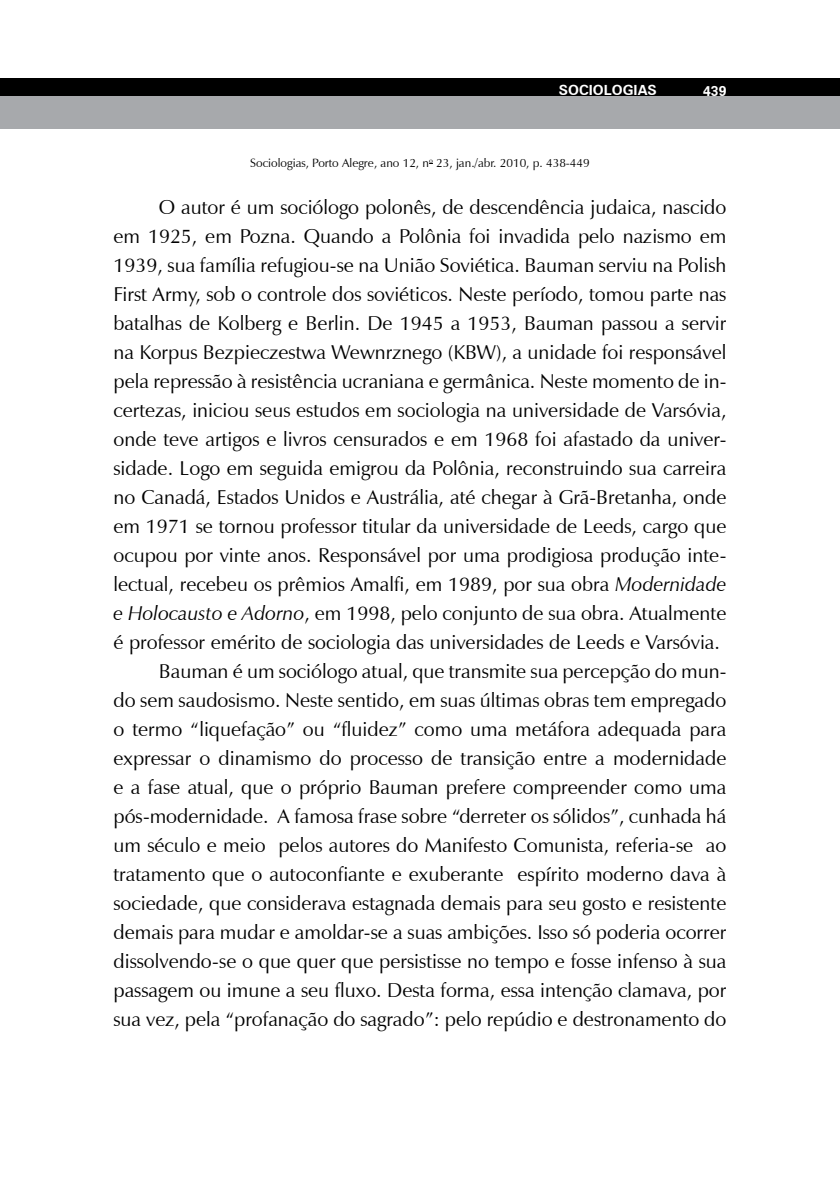
<style>
.page{position:relative;width:840px;height:1191px;background:#fff}
.page>*{position:absolute;margin:0;border:0;box-sizing:border-box;transform-origin:0 0}
.t1{font:20px "Zapf Humanist 601 BT";color:#000}
.t2{font:700 14px "Zurich BT";color:#fff}
.t3{font:12px "Zapf Humanist 601 BT";color:#000}
.s1{font-style:italic}
</style>
<div class="page">
<div style="left:0;top:78px;width:839px;height:20px;background:#000"></div>
<div style="left:0;top:97px;width:839px;height:32px;background:#a7a9ac"></div>
<p class="t2" style="left:558px;top:82px;width:99px">SOCIOLOGIAS</p>
<p class="t2" style="left:702px;top:82px;width:25px">439</p>
<p class="t3" style="left:250px;top:155px;width:341px">Sociologias, Porto Alegre, ano 12, n<sup>o</sup> 23, jan./abr. 2010, p. 438-449</p>
<p class="t1" style="left:159px;top:195px;width:568px">O autor é um sociólogo polonês, de descendência judaica, nascido</p>
<p class="t1" style="left:113px;top:224px;width:614px">em 1925, em Pozna. Quando a Polônia foi invadida pelo nazismo em</p>
<p class="t1" style="left:113px;top:253px;width:614px">1939, sua família refugiou-se na União Soviética. Bauman serviu na Polish</p>
<p class="t1" style="left:113px;top:282px;width:614px">First Army, sob o controle dos soviéticos. Neste período, tomou parte nas</p>
<p class="t1" style="left:113px;top:311px;width:614px">batalhas de Kolberg e Berlin. De 1945 a 1953, Bauman passou a servir</p>
<p class="t1" style="left:113px;top:340px;width:614px">na Korpus Bezpieczestwa Wewnrznego (KBW), a unidade foi responsável</p>
<p class="t1" style="left:113px;top:369px;width:614px">pela repressão à resistência ucraniana e germânica. Neste momento de in-</p>
<p class="t1" style="left:113px;top:398px;width:614px">certezas, iniciou seus estudos em sociologia na universidade de Varsóvia,</p>
<p class="t1" style="left:113px;top:427px;width:614px">onde teve artigos e livros censurados e em 1968 foi afastado da univer-</p>
<p class="t1" style="left:113px;top:456px;width:614px">sidade. Logo em seguida emigrou da Polônia, reconstruindo sua carreira</p>
<p class="t1" style="left:113px;top:485px;width:614px">no Canadá, Estados Unidos e Austrália, até chegar à Grã-Bretanha, onde</p>
<p class="t1" style="left:113px;top:514px;width:614px">em 1971 se tornou professor titular da universidade de Leeds, cargo que</p>
<p class="t1" style="left:113px;top:543px;width:614px">ocupou por vinte anos. Responsável por uma prodigiosa produção inte-</p>
<p class="t1" style="left:113px;top:572px;width:614px">lectual, recebeu os prêmios Amalfi, em 1989, por sua obra <span class="s1">Modernidade</span></p>
<p class="t1" style="left:113px;top:601px;width:614px"><span class="s1">e Holocausto e Adorno</span>, em 1998, pelo conjunto de sua obra. Atualmente</p>
<p class="t1" style="left:113px;top:630px;width:607px">é professor emérito de sociologia das universidades de Leeds e Varsóvia.</p>
<p class="t1" style="left:159px;top:659px;width:568px">Bauman é um sociólogo atual, que transmite sua percepção do mun-</p>
<p class="t1" style="left:113px;top:688px;width:614px">do sem saudosismo. Neste sentido, em suas últimas obras tem empregado</p>
<p class="t1" style="left:113px;top:717px;width:614px">o termo “liquefação” ou “fluidez” como uma metáfora adequada para</p>
<p class="t1" style="left:113px;top:746px;width:614px">expressar o dinamismo do processo de transição entre a modernidade</p>
<p class="t1" style="left:113px;top:775px;width:614px">e a fase atual, que o próprio Bauman prefere compreender como uma</p>
<p class="t1" style="left:113px;top:804px;width:614px">pós-modernidade. A famosa frase sobre “derreter os sólidos”, cunhada há</p>
<p class="t1" style="left:113px;top:833px;width:614px">um século e meio pelos autores do Manifesto Comunista, referia-se ao</p>
<p class="t1" style="left:113px;top:862px;width:614px">tratamento que o autoconfiante e exuberante espírito moderno dava à</p>
<p class="t1" style="left:113px;top:891px;width:614px">sociedade, que considerava estagnada demais para seu gosto e resistente</p>
<p class="t1" style="left:113px;top:920px;width:614px">demais para mudar e amoldar-se a suas ambições. Isso só poderia ocorrer</p>
<p class="t1" style="left:113px;top:949px;width:614px">dissolvendo-se o que quer que persistisse no tempo e fosse infenso à sua</p>
<p class="t1" style="left:113px;top:978px;width:614px">passagem ou imune a seu fluxo. Desta forma, essa intenção clamava, por</p>
<p class="t1" style="left:113px;top:1007px;width:614px">sua vez, pela “profanação do sagrado”: pelo repúdio e destronamento do</p>
</div>
